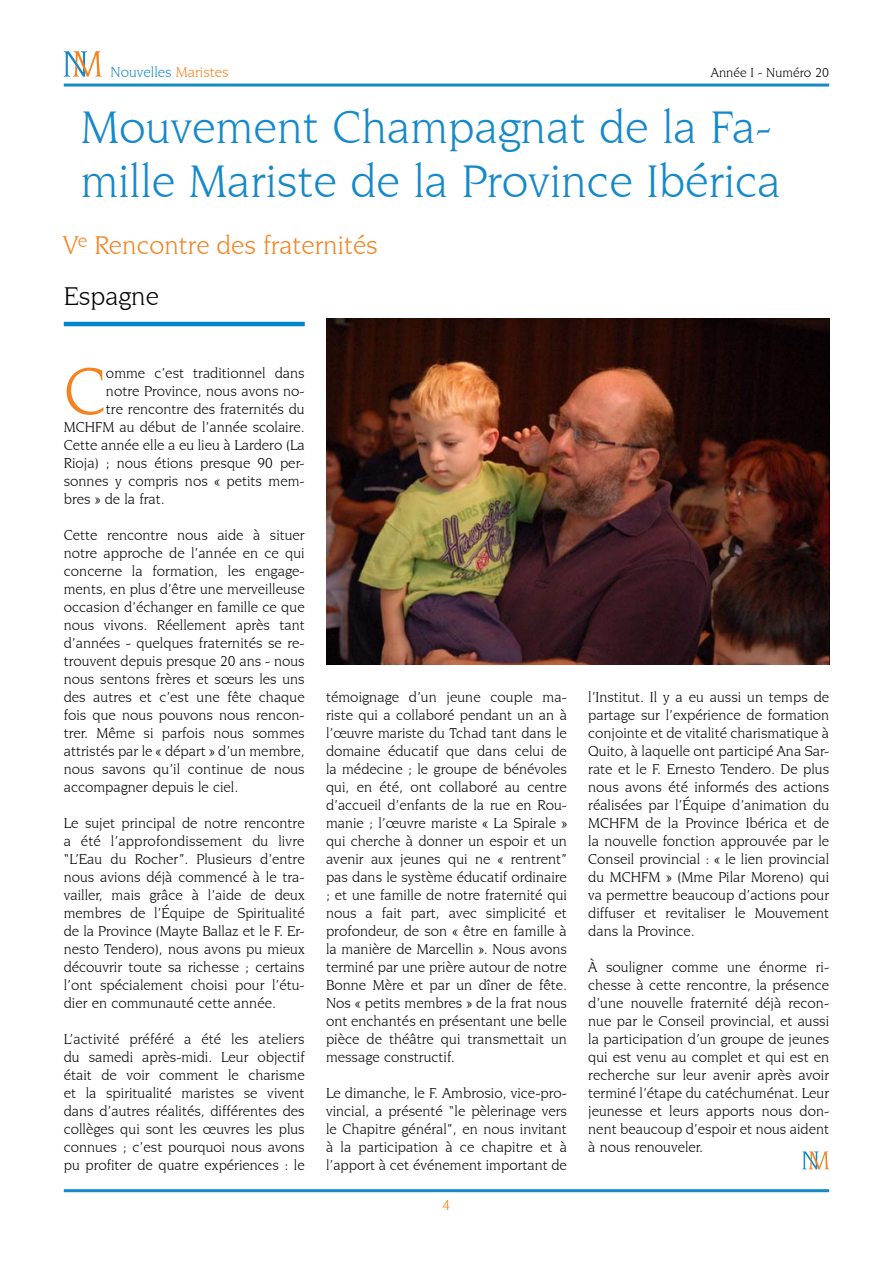
<style>
.page{position:relative;width:893px;height:1263px;background:#fff}
.page>*{position:absolute;margin:0;border:0;box-sizing:border-box;transform-origin:0 0}
.t1{font:70.05px "Novarese IT Cby BT";color:#f5821f}
.t2{font:48px/54px "Novarese IT Cby BT";color:#1689ca}
.t3{font:27px/51px "Novarese IT Cby BT";color:#f5821f}
.t4{font:15px/18px "Novarese IT Cby BT";color:#000;text-align:justify}
.t5{font:15px "Novarese IT Cby BT";color:#1689ca}
.t6{font:13.5px "Novarese IT Cby BT";color:#000}
.s1{color:#f5821f}
.s2{color:#000}
</style>
<div class="page">
<hr style="left:64px;top:1189px;width:765px;height:3px;background:#1689ca">
<hr style="left:64px;top:322px;width:241px;height:4px;background:#0084c9">
<hr style="left:64px;top:84px;width:765px;height:3px;background:#1689ca">
<svg style="left:64px;top:51px;width:38px;height:26px"></svg>
<svg style="left:802px;top:1151px;width:27px;height:18px"></svg>
<img style="left:326px;top:319px;width:503px;height:346px">
<p class="t5" style="left:111px;top:63px;width:120px">Nouvelles <span class="s1">Maristes</span></p>
<p class="t6" style="left:711px;top:64px;width:120px">Année I - Numéro 20</p>
<h2 class="t2" style="left:81px;top:99px;width:702px">Mouvement Champagnat de la Fa&shy;mille Mariste de la Province Ibérica</h2>
<h3 class="t3" style="left:64px;top:220px;width:316px">V<sup>e</sup> Rencontre des fraternités<br><span class="s2">Espagne</span></h3>
<h1 class="t1" style="left:64px;top:350px;width:44px">C</h1>
<p class="t4" style="left:106px;top:364px;width:200px">omme c’est traditionnel dans</p>
<p class="t4" style="left:106px;top:382px;width:200px">notre Province, nous avons no-</p>
<p class="t4" style="left:106px;top:400px;width:200px">tre rencontre des fraternités du</p>
<p class="t4" style="left:64px;top:418px;width:242px">MCHFM au début de l’année scolaire.</p>
<p class="t4" style="left:64px;top:436px;width:242px">Cette année elle a eu lieu à Lardero (La</p>
<p class="t4" style="left:64px;top:454px;width:242px">Rioja) ; nous étions presque 90 per-</p>
<p class="t4" style="left:64px;top:472px;width:242px">sonnes y compris nos « petits mem-</p>
<p class="t4" style="left:64px;top:490px;width:102px">bres » de la frat.</p>
<p class="t4" style="left:64px;top:526px;width:242px">Cette rencontre nous aide à situer notre approche de l’année en ce qui concerne la formation, les engage&shy;ments, en plus d’être une merveilleuse occasion d’échanger en famille ce que nous vivons. Réellement après tant d’années - quelques fraternités se re&shy;trouvent depuis presque 20 ans - nous nous sentons frères et sœurs les uns des autres et c’est une fête chaque fois que nous pouvons nous rencon&shy;trer. Même si parfois nous sommes attristés par le « départ » d’un membre, nous savons qu’il continue de nous accompagner depuis le ciel.</p>
<p class="t4" style="left:64px;top:814px;width:242px">Le sujet principal de notre rencontre a été l’approfondissement du livre “L’Eau du Rocher”. Plusieurs d’entre nous avions déjà commencé à le tra&shy;vailler, mais grâce à l’aide de deux membres de l’Équipe de Spiritualité de la Province (Mayte Ballaz et le F. Er&shy;nesto Tendero), nous avons pu mieux découvrir toute sa richesse ; certains l’ont spécialement choisi pour l’étu&shy;dier en communauté cette année.</p>
<p class="t4" style="left:64px;top:1030px;width:242px">L’activité préféré a été les ateliers du samedi après-midi. Leur objectif était de voir comment le charisme et la spiritualité maristes se vivent dans d’autres réalités, différentes des collèges qui sont les œuvres les plus connues ; c’est pourquoi nous avons pu profiter de quatre expériences : le</p>
<p class="t4" style="left:326px;top:688px;width:242px">témoignage d’un jeune couple ma&shy;riste qui a collaboré pendant un an à l’œuvre mariste du Tchad tant dans le domaine éducatif que dans celui de la médecine ; le groupe de bénévoles qui, en été, ont collaboré au centre d’accueil d’enfants de la rue en Rou&shy;manie ; l’œuvre mariste « La Spirale » qui cherche à donner un espoir et un avenir aux jeunes qui ne « rentrent” pas dans le système éducatif ordinaire ; et une famille de notre fraternité qui nous a fait part, avec simplicité et profondeur, de son « être en famille à la manière de Marcellin ». Nous avons terminé par une prière autour de notre Bonne Mère et par un dîner de fête.<br>Nos « petits membres » de la frat nous ont enchantés en présentant une belle pièce de théâtre qui transmettait un message constructif.</p>
<p class="t4" style="left:326px;top:1084px;width:242px">Le dimanche, le F. Ambrosio, vice-pro&shy;vincial, a présenté “le pèlerinage vers le Chapitre général”, en nous invitant à la participation à ce chapitre et à l’apport à cet événement important de</p>
<p class="t4" style="left:588px;top:688px;width:242px">l’Institut. Il y a eu aussi un temps de partage sur l’expérience de formation conjointe et de vitalité charismatique à Quito, à laquelle ont participé Ana Sar&shy;rate et le F. Ernesto Tendero. De plus nous avons été informés des actions réalisées par l’Équipe d’animation du MCHFM de la Province Ibérica et de la nouvelle fonction approuvée par le Conseil provincial : « le lien provincial du MCHFM » (Mme Pilar Moreno) qui va permettre beaucoup d’actions pour diffuser et revitaliser le Mouvement dans la Province.</p>
<p class="t4" style="left:588px;top:958px;width:242px">À souligner comme une énorme ri&shy;chesse à cette rencontre, la présence d’une nouvelle fraternité déjà recon&shy;nue par le Conseil provincial, et aussi la participation d’un groupe de jeunes qui est venu au complet et qui est en recherche sur leur avenir après avoir terminé l’étape du catéchuménat. Leur jeunesse et leurs apports nous don&shy;nent beaucoup d’espoir et nous aident à nous renouveler.</p>
</div>
